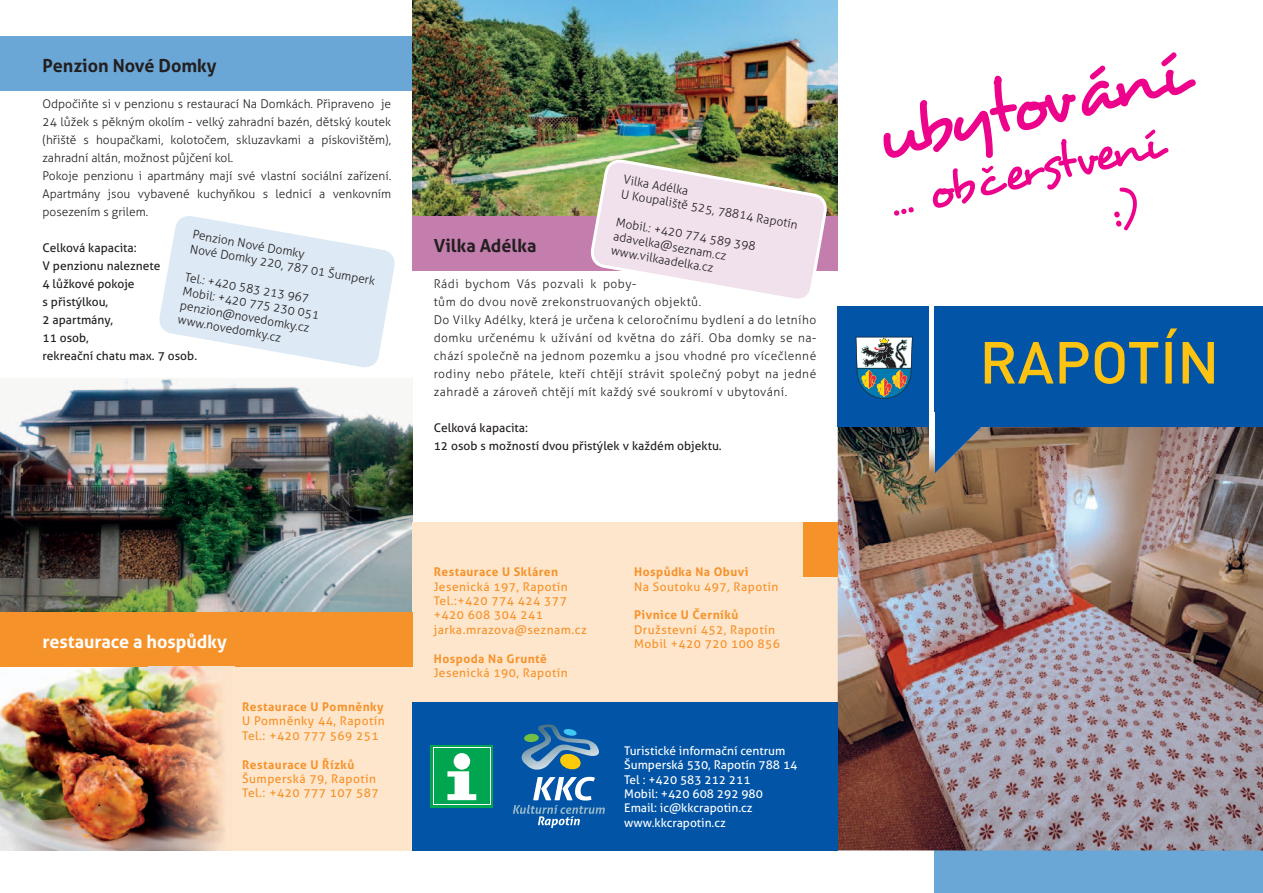
<style>
.page{position:relative;width:1263px;height:893px;background:#fff}
.page>*{position:absolute;margin:0;border:0;box-sizing:border-box;transform-origin:0 0}
.t1{font:75px "Desyrel";color:#ed028c}
.t2{font:500 58.35px "DIN Pro";color:#fec210}
.t3{font:51px/59.2px "Desyrel";color:#ed028c}
.t4{font:700 18px "Aller";color:#231f20}
.t5{font:700 18px "Aller";color:#fff}
.t6{font:300 12px/18px "Aller";letter-spacing:.04em;color:#231f20}
.t7{font:300 12px/18px "Aller";color:#231f20}
.t8{font:12px/14.4px "Aller";letter-spacing:.04em;color:#f6922a}
.t9{font:300 12px/14.4px "Aller";letter-spacing:.02em;color:#231f20}
.t10{font:12px/18px "Aller";letter-spacing:.005em;color:#231f20}
.t11{font:12px/14.4px "Aller";color:#fff}
.t12{font:700 12px "Aller";letter-spacing:.04em;color:#f6922a}
</style>
<div class="page">
<div style="left:0;top:36px;width:449px;height:54px;background:#6aa7d6"></div>
<img style="left:0;top:378px;width:412px;height:234px">
<div style="left:0;top:618px;width:412px;height:232px;background:#fee6cc"></div>
<div style="left:412px;top:522px;width:426px;height:185px;background:#fee6cc"></div>
<div style="left:935px;top:841px;width:328px;height:52px;background:#6aa7d6"></div>
<img style="left:838px;top:427px;width:425px;height:423px">
<svg style="left:159px;top:216px;width:236px;height:151px"></svg>
<div style="left:412px;top:702px;width:426px;height:148px;background:#0154a6"></div>
<svg style="left:521px;top:724px;width:78px;height:46px"></svg>
<svg style="left:513px;top:777px;width:92px;height:51px"></svg>
<div style="left:430px;top:745px;width:63px;height:63px;background:#00a54f"></div>
<svg style="left:447px;top:771px;width:29px;height:29px"></svg>
<div style="left:454px;top:753px;width:16px;height:17px;background:#fff;border-radius:50%"></div>
<div style="left:935px;top:306px;width:328px;height:121px;background:#0154a6"></div>
<div style="left:838px;top:306px;width:91px;height:121px;background:#0154a6"></div>
<svg style="left:936px;top:427px;width:82px;height:47px;background:#6c6a68"></svg>
<img style="left:929px;top:427px;width:6px;height:46px">
<hr style="left:935px;top:413px;width:1px;height:61px;background:#0154a6">
<svg style="left:856px;top:337px;width:57px;height:62px;background:#788f93"></svg>
<img style="left:412px;top:0;width:426px;height:216px">
<div style="left:412px;top:216px;width:426px;height:54px;background:#c47eae"></div>
<svg style="left:589px;top:158px;width:240px;height:141px"></svg>
<img style="left:0;top:666px;width:225px;height:184px">
<div style="left:0;top:612px;width:412px;height:54px;background:#f6922a"></div>
<div style="left:804px;top:522px;width:34px;height:54px;background:#f6922a"></div>
<svg style="left:149px;top:666px;width:85px;height:1px"></svg>
<h3 class="t4" style="left:43px;top:55px;width:176px">Penzion Nové Domky</h3>
<p class="t7" style="left:43px;top:95px;width:350px">Odpočiňte si v penzionu s restaurací Na Domkách. Připraveno je 24 lůžek s pěkným okolím - velký zahradní bazén, dětský koutek (hřiště s houpačkami, kolotočem, skluzavkami a pískovištěm), zahradní altán, možnost půjčení kol.<br>Pokoje penzionu i apartmány mají své vlastní sociální zařízení.<br>Apartmány jsou vybavené kuchyňkou s lednicí a venkovním posezením s grilem.</p>
<p class="t10" style="left:43px;top:239px;width:156px">Celková kapacita:<br>V penzionu naleznete<br>4 lůžkové pokoje<br>s přistýlkou,<br>2 apartmány,<br>11 osob,<br>rekreační chatu max. 7 osob.</p>
<p class="t9" style="left:194px;top:227px;width:189px;rotate:10deg">Penzion Nové Domky<br>Nové Domky 220, 787 01 Šumperk</p>
<p class="t9" style="left:187px;top:270px;width:140px;rotate:10deg">Tel.: +420 583 213 967<br>Mobil: +420 775 230 051 penzion@novedomky.cz www.novedomky.cz</p>
<p class="t9" style="left:625px;top:172px;width:181px;rotate:10deg">Vilka Adélka<br>U Koupaliště 525, 78814 Rapotín</p>
<p class="t9" style="left:617px;top:215px;width:143px;rotate:10deg">Mobil.: +420 774 589 398 adavelka@seznam.cz www.vilkaadelka.cz</p>
<h3 class="t4" style="left:434px;top:235px;width:104px">Vilka Adélka</h3>
<p class="t6" style="left:434px;top:275px;width:384px">Rádi bychom Vás pozvali k poby-<br>tům do dvou nově zrekonstruovaných objektů.<br>Do Vilky Adélky, která je určena k celoročnímu bydlení a do letního domku určenému k užívání od května do září. Oba domky se na&shy;chází společně na jednom pozemku a jsou vhodné pro vícečlenné rodiny nebo přátele, kteří chtějí strávit společný pobyt na jedné zahradě a zároveň chtějí mít každý své soukromí v ubytování.</p>
<p class="t10" style="left:434px;top:419px;width:290px">Celková kapacita:<br>12 osob s možností dvou přistýlek v každém objektu.</p>
<h3 class="t5" style="left:43px;top:631px;width:186px">restaurace a hospůdky</h3>
<p class="t12" style="left:242px;top:700px;width:143px">Restaurace U Pomněnky</p>
<p class="t8" style="left:242px;top:714px;width:144px">U Pomněnky 44, Rapotín<br>Tel.: +420 777 569 251</p>
<p class="t12" style="left:242px;top:757px;width:114px">Restaurace U Řízků</p>
<p class="t8" style="left:242px;top:772px;width:138px">Šumperská 79, Rapotín<br>Tel.: +420 777 107 587</p>
<p class="t12" style="left:434px;top:565px;width:126px">Restaurace U Skláren</p>
<p class="t8" style="left:434px;top:579px;width:155px">Jesenická 197, Rapotín<br>Tel.:+420 774 424 377 +420 608 304 241 jarka.mrazova@seznam.cz</p>
<p class="t12" style="left:434px;top:651px;width:115px">Hospoda Na Gruntě</p>
<p class="t8" style="left:434px;top:666px;width:135px">Jesenická 190, Rapotín</p>
<p class="t12" style="left:634px;top:565px;width:116px">Hospůdka Na Obuvi</p>
<p class="t8" style="left:634px;top:579px;width:146px">Na Soutoku 497, Rapotín</p>
<p class="t12" style="left:634px;top:608px;width:106px">Pivnice U Černíků</p>
<p class="t8" style="left:634px;top:622px;width:147px">Družstevní 452, Rapotín<br>Mobil +420 720 100 856</p>
<p class="t11" style="left:624px;top:743px;width:175px">Turistické informační centrum<br>Šumperská 530, Rapotín 788 14<br>Tel : +420 583 212 211<br>Mobil: +420 608 292 980<br>Email: ic@kkcrapotin.cz www.kkcrapotin.cz</p>
<h1 class="t1" style="left:865px;top:95px;width:317px;rotate:-13deg">ubytování</h1>
<h3 class="t3" style="left:1090px;top:127px;width:66px;text-indent:-213px;rotate:-13deg">... občerstvení :)</h3>
<h2 class="t2" style="left:979px;top:342px;width:241px">RAPOTÍN</h2>
</div>
